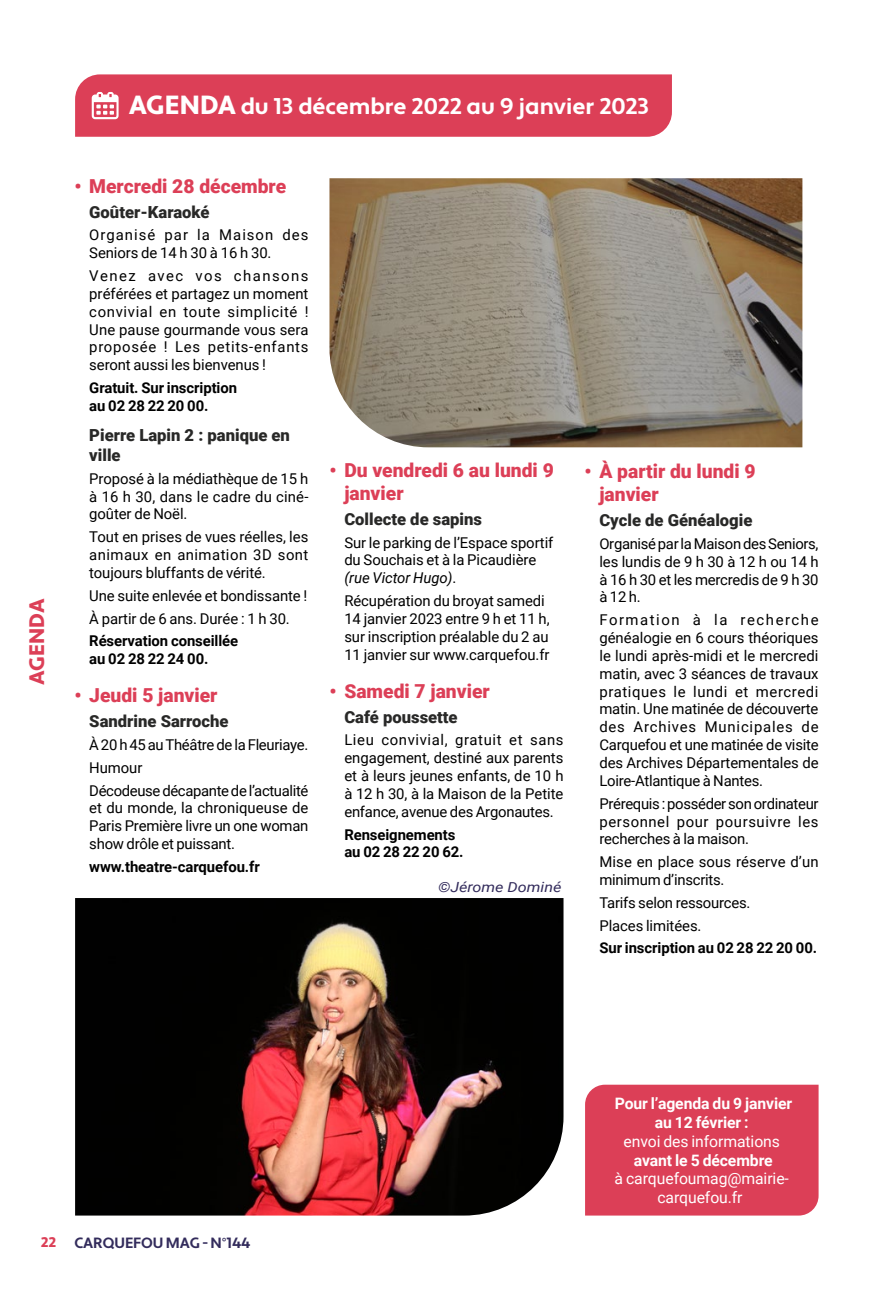
<style>
.page{position:relative;width:893px;height:1290px;background:#fff}
.page>*{position:absolute;margin:0;border:0;box-sizing:border-box;transform-origin:0 0}
.t1{font:700 22.75px "Apertura";letter-spacing:-.005em;color:#fff}
.t2{font:900 21px "Apertura";color:#dc3f57}
.t3{font:900 19.25px/23.1px "Roboto";color:#dc3f57}
.t4{font:900 16.62px/19.9px "Roboto";color:#282827}
.t5{font:15.75px/18.9px "Roboto";letter-spacing:-.005em;color:#fff;text-align:center}
.t6{font:700 15.75px/18.9px "Roboto";letter-spacing:-.005em;color:#fff;text-align:center}
.t7{font:14.88px/17.8px "Roboto";letter-spacing:-.005em;color:#000;text-align:justify}
.t8{font:700 14.88px/17.8px "Roboto";letter-spacing:-.005em;color:#000}
.t9{font:14.88px/22.8px "Roboto";letter-spacing:-.025em;color:#000}
.t10{font:14.88px/17.8px "Roboto";letter-spacing:.065em;color:#000}
.t11{font:700 14.88px "Apertura";letter-spacing:-.005em;color:#332c5c}
.t12{font:italic 14px "Roboto";color:#332c5c;scale:1.15 1}
.s1{font-weight:900;font-size:26.25px}
.s2{font-style:italic}
.s3{font-weight:900;font-size:14px;color:#dc3f57}
</style>
<div class="page">
<div style="left:585px;top:1085px;width:234px;height:130px;background:#dc3f57"></div>
<div style="left:75px;top:74px;width:597px;height:63px;background:#dc3f57"></div>
<img style="left:75px;top:898px;width:488px;height:317px">
<img style="left:329px;top:178px;width:473px;height:269px">
<h2 class="t2" style="left:24px;top:685px;width:88px;rotate:-90deg">AGENDA</h2>
<h1 class="t1" style="left:129px;top:92px;width:522px"><span class="s1">AGENDA</span> du 13 décembre 2022 au 9 janvier 2023</h1>
<p class="t3" style="left:74px;top:174px;width:213px">• Mercredi 28 décembre</p>
<p class="t4" style="left:89px;top:201px;width:122px">Goûter-Karaoké</p>
<p class="t10" style="left:89px;top:226px;width:221px">Organisé par la Maison des<br>Seniors de 14 h 30 à 16 h 30.</p>
<p class="t7" style="left:89px;top:266px;width:221px">Venez avec vos chansons préférées et partagez un moment convivial en toute simplicité !<br>Une pause gourmande vous sera proposée ! Les petits-enfants seront aussi les bienvenus !</p>
<p class="t8" style="left:89px;top:378px;width:149px">Gratuit. Sur inscription au 02 28 22 20 00.</p>
<p class="t4" style="left:89px;top:424px;width:202px">Pierre Lapin 2 : panique en ville</p>
<p class="t7" style="left:89px;top:469px;width:221px">Proposé à la médiathèque de 15 h à 16 h 30, dans le cadre du ciné&shy;goûter de Noël.</p>
<p class="t7" style="left:89px;top:527px;width:221px">Tout en prises de vues réelles, les animaux en animation 3D sont toujours bluffants de vérité.</p>
<p class="t7" style="left:89px;top:583px;width:220px;line-height:22.8px">Une suite enlevée et bondissante !<br>À partir de 6 ans. Durée : 1 h 30.</p>
<p class="t8" style="left:89px;top:631px;width:151px">Réservation conseillée au 02 28 22 24 00.</p>
<p class="t3" style="left:74px;top:683px;width:145px">• Jeudi 5 janvier</p>
<p class="t4" style="left:89px;top:710px;width:141px">Sandrine Sarroche</p>
<p class="t9" style="left:89px;top:733px;width:221px">À 20 h 45 au Théâtre de la Fleuriaye.<br>Humour<br>Décodeuse décapante de l’actualité</p>
<p class="t7" style="left:89px;top:798px;width:221px">et du monde, la chroniqueuse de Paris Première livre un one woman show drôle et puissant.</p>
<p class="t8" style="left:89px;top:857px;width:172px">www.theatre-carquefou.fr</p>
<p class="t3" style="left:344px;top:457px;width:211px;text-indent:-15px">• Du vendredi 6 au lundi 9 janvier</p>
<p class="t4" style="left:344px;top:508px;width:139px">Collecte de sapins</p>
<p class="t7" style="left:344px;top:533px;width:211px;text-align:left">Sur le parking de l’Espace sportif du Souchais et à la Picaudière <span class="s2">(rue Victor Hugo)</span>.</p>
<p class="t7" style="left:344px;top:591px;width:207px;text-align:left">Récupération du broyat samedi<br>14 janvier 2023 entre 9 h et 11 h, sur inscription préalable du 2 au<br>11 janvier sur www.carquefou.fr</p>
<p class="t3" style="left:329px;top:678px;width:162px">• Samedi 7 janvier</p>
<p class="t4" style="left:344px;top:706px;width:115px">Café poussette</p>
<p class="t7" style="left:344px;top:730px;width:221px">Lieu convivial, gratuit et sans engagement, destiné aux parents et à leurs jeunes enfants, de 10 h à 12 h 30, à la Maison de la Petite enfance, avenue des Argonautes.</p>
<p class="t8" style="left:344px;top:825px;width:121px">Renseignements au 02 28 22 20 62.</p>
<p class="t12" style="left:438px;top:877px;width:109px">©Jérome Dominé</p>
<p class="t3" style="left:599px;top:459px;width:158px;text-indent:-15px">• À partir du lundi 9 janvier</p>
<p class="t4" style="left:599px;top:509px;width:155px">Cycle de Généalogie</p>
<p class="t7" style="left:599px;top:534px;width:221px">Organisé par la Maison des Seniors, les lundis de 9 h 30 à 12 h ou 14 h à 16 h 30 et les mercredis de 9 h 30 à 12 h.</p>
<p class="t7" style="left:599px;top:610px;width:221px">Formation à la recherche généalogie en 6 cours théoriques le lundi après-midi et le mercredi matin, avec 3 séances de travaux pratiques le lundi et mercredi matin. Une matinée de découverte des Archives Municipales de Carquefou et une matinée de visite des Archives Départementales de Loire-Atlantique à Nantes.</p>
<p class="t7" style="left:599px;top:794px;width:221px">Prérequis : posséder son ordinateur personnel pour poursuivre les recherches à la maison.</p>
<p class="t7" style="left:599px;top:852px;width:221px">Mise en place sous réserve d’un minimum d’inscrits.</p>
<p class="t7" style="left:599px;top:890px;width:152px;line-height:22.8px">Tarifs selon ressources.<br>Places limitées.</p>
<p class="t8" style="left:599px;top:939px;width:219px">Sur inscription au 02 28 22 20 00.</p>
<p class="t6" style="left:615px;top:1093px;width:179px">Pour l’agenda du 9 janvier au 12 février :</p>
<p class="t5" style="left:624px;top:1131px;width:158px">envoi des informations</p>
<p class="t6" style="left:634px;top:1150px;width:140px">avant le 5 décembre</p>
<p class="t5" style="left:615px;top:1169px;width:176px">à carquefoumag@mairie&shy;carquefou.fr</p>
<p class="t11" style="left:41px;top:1234px;width:211px"><span class="s3">22</span> CARQUEFOU MAG - N°144</p>
</div>
